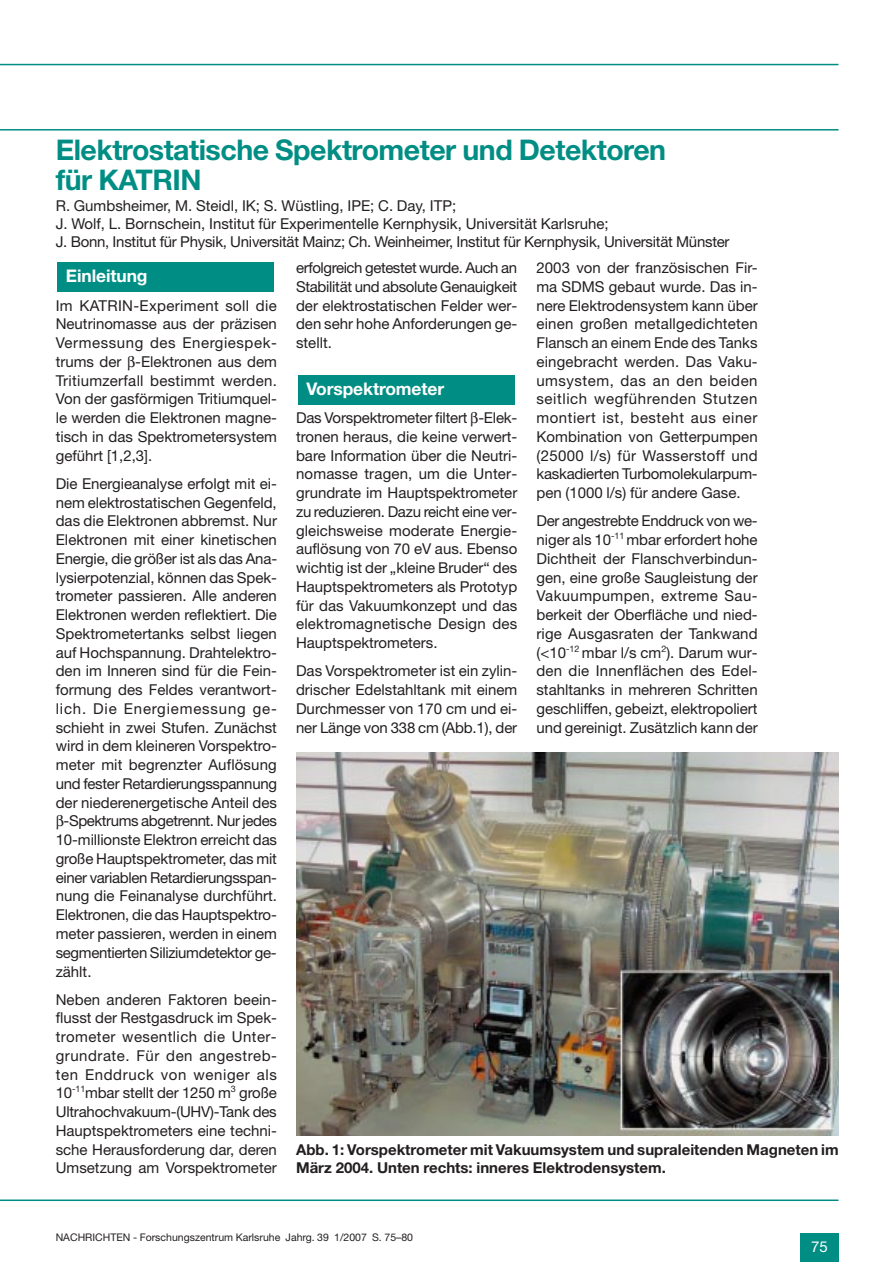
<style>
.page{position:relative;width:893px;height:1262px;background:#fff}
.page>*{position:absolute;margin:0;border:0;box-sizing:border-box;transform-origin:0 0}
.t1{font:700 28.5px/30px "Helvetica Neue";letter-spacing:-.015em;color:#008e84}
.t2{font:700 17.4px "Helvetica Neue";letter-spacing:-.005em;color:#fff}
.t3{font:15px/18.8px "Helvetica Neue";color:#231f20;text-align:justify}
.t4{font:700 15px/18.8px "Helvetica Neue";color:#231f20}
.t5{font:15px "Helvetica Neue";letter-spacing:-.02em;color:#231f20}
.t6{font:15px "Helvetica Neue";letter-spacing:-.025em;color:#231f20}
.t7{font:15px "Helvetica Neue";letter-spacing:.055em;color:#231f20}
.t8{font:15px "Helvetica Neue";color:#fff}
.t9{font:10.5px "Helvetica Neue";color:#231f20}
</style>
<div class="page">
<div style="left:297px;top:375px;width:217px;height:29px;background:#008e84"></div>
<div style="left:57px;top:262px;width:217px;height:30px;background:#008e84"></div>
<div style="left:800px;top:1233px;width:38px;height:29px;background:#008e84"></div>
<hr style="left:0;top:64px;width:838px;height:1px;background:#008e84">
<hr style="left:0;top:129px;width:838px;height:1px;background:#008e84">
<hr style="left:0;top:1199px;width:838px;height:2px;background:#008e84">
<img style="left:296px;top:753px;width:542px;height:383px">
<p class="t1" style="left:56px;top:138px;width:612px">Elektrostatische Spektrometer und Detektoren für KATRIN</p>
<p class="t3" style="left:56px;top:198px;width:675px;line-height:18px;text-align:left">R. Gumbsheimer, M. Steidl, IK; S. Wüstling, IPE; C. Day, ITP;<br>J. Wolf, L. Bornschein, Institut für Experimentelle Kernphysik, Universität Karlsruhe;<br>J. Bonn, Institut für Physik, Universität Mainz; Ch. Weinheimer, Institut für Kernphysik, Universität Münster</p>
<p class="t2" style="left:66px;top:270px;width:83px">Einleitung</p>
<p class="t3" style="left:56px;top:297px;width:223px">Im KATRIN-Experiment soll die Neutrinomasse aus der präzisen Vermessung des Energiespek&shy;trums der -Elektronen aus dem Tritiumzerfall bestimmt werden.<br>Von der gasförmigen Tritiumquel&shy;le werden die Elektronen magne&shy;tisch in das Spektrometersystem geführt [1,2,3].</p>
<p class="t3" style="left:56px;top:475px;width:223px">Die Energieanalyse erfolgt mit ei-</p>
<p class="t3" style="left:56px;top:494px;width:222px">nem elektrostatischen Gegenfeld,</p>
<p class="t3" style="left:56px;top:513px;width:223px">das die Elektronen abbremst. Nur</p>
<p class="t3" style="left:56px;top:532px;width:223px">Elektronen mit einer kinetischen</p>
<p class="t3" style="left:56px;top:550px;width:223px">Energie, die größer ist als das Ana-</p>
<p class="t3" style="left:56px;top:569px;width:223px">lysierpotenzial, können das Spek-</p>
<p class="t3" style="left:56px;top:588px;width:223px">trometer passieren. Alle anderen</p>
<p class="t3" style="left:56px;top:607px;width:223px">Elektronen werden reflektiert. Die</p>
<p class="t3" style="left:56px;top:625px;width:223px">Spektrometertanks selbst liegen</p>
<p class="t3" style="left:56px;top:644px;width:223px">auf Hochspannung. Drahtelektro-</p>
<p class="t3" style="left:56px;top:663px;width:223px">den im Inneren sind für die Fein-</p>
<p class="t3" style="left:56px;top:682px;width:222px">formung des Feldes verantwort-</p>
<p class="t7" style="left:56px;top:703px;width:223px">lich. Die Energiemessung ge-</p>
<p class="t3" style="left:56px;top:719px;width:223px">schieht in zwei Stufen. Zunächst</p>
<p class="t3" style="left:56px;top:738px;width:223px">wird in dem kleineren Vorspektro-</p>
<p class="t3" style="left:56px;top:757px;width:223px">meter mit begrenzter Auflösung</p>
<p class="t5" style="left:56px;top:778px;width:223px">und fester Retardierungsspannung</p>
<p class="t3" style="left:56px;top:794px;width:223px">der niederenergetische Anteil des</p>
<p class="t6" style="left:64px;top:815px;width:215px">-Spektrums abgetrennt. Nur jedes</p>
<p class="t3" style="left:56px;top:832px;width:223px">10-millionste Elektron erreicht das</p>
<p class="t3" style="left:56px;top:850px;width:223px">große Hauptspektrometer, das mit</p>
<p class="t6" style="left:56px;top:872px;width:223px">einer variablen Retardierungsspan-</p>
<p class="t3" style="left:56px;top:888px;width:223px">nung die Feinanalyse durchführt.</p>
<p class="t3" style="left:56px;top:907px;width:223px">Elektronen, die das Hauptspektro-</p>
<p class="t3" style="left:56px;top:925px;width:223px">meter passieren, werden in einem</p>
<p class="t5" style="left:56px;top:947px;width:222px">segmentierten Siliziumdetektor ge-</p>
<p class="t3" style="left:56px;top:963px;width:37px">zählt.</p>
<p class="t3" style="left:56px;top:991px;width:223px">Neben anderen Faktoren beein&shy;flusst der Restgasdruck im Spek&shy;trometer wesentlich die Unter&shy;grundrate. Für den angestreb&shy;ten Enddruck von weniger als 10<sup>-11</sup>mbar stellt der 1250 m<sup>3</sup> große Ultrahochvakuum-(UHV)-Tank des Hauptspektrometers eine techni&shy;sche Herausforderung dar, deren Umsetzung am Vorspektrometer</p>
<p class="t3" style="left:296px;top:260px;width:223px">erfolgreich getestet wurde. Auch an Stabilität und absolute Genauigkeit der elektrostatischen Felder wer&shy;den sehr hohe Anforderungen ge&shy;stellt.</p>
<p class="t2" style="left:306px;top:382px;width:139px">Vorspektrometer</p>
<p class="t3" style="left:296px;top:410px;width:223px">Das Vorspektrometer filtert -Elek&shy;tronen heraus, die keine verwert&shy;bare Information über die Neutri&shy;nomasse tragen, um die Unter&shy;grundrate im Hauptspektrometer zu reduzieren. Dazu reicht eine ver&shy;gleichsweise moderate Energie&shy;auflösung von 70 eV aus. Ebenso wichtig ist der „kleine Bruder“ des Hauptspektrometers als Prototyp für das Vakuumkonzept und das elektromagnetische Design des Hauptspektrometers.</p>
<p class="t3" style="left:296px;top:663px;width:223px">Das Vorspektrometer ist ein zylin&shy;drischer Edelstahltank mit einem Durchmesser von 170 cm und ei&shy;ner Länge von 338 cm (Abb.1), der</p>
<p class="t3" style="left:536px;top:260px;width:223px">2003 von der französischen Fir&shy;ma SDMS gebaut wurde. Das in&shy;nere Elektrodensystem kann über einen großen metallgedichteten Flansch an einem Ende des Tanks eingebracht werden. Das Vaku&shy;umsystem, das an den beiden seitlich wegführenden Stutzen montiert ist, besteht aus einer Kombination von Getterpumpen (25000 l/s) für Wasserstoff und kaskadierten Turbomolekularpum&shy;pen (1000 l/s) für andere Gase.</p>
<p class="t3" style="left:536px;top:513px;width:223px">Der angestrebte Enddruck von we&shy;niger als 10<sup>-11</sup> mbar erfordert hohe Dichtheit der Flanschverbindun&shy;gen, eine große Saugleistung der Vakuumpumpen, extreme Sau&shy;berkeit der Oberfläche und nied&shy;rige Ausgasraten der Tankwand (&lt;10<sup>-12</sup> mbar l/s cm<sup>2</sup>). Darum wur&shy;den die Innenflächen des Edel&shy;stahltanks in mehreren Schritten geschliffen, gebeizt, elektropoliert und gereinigt. Zusätzlich kann der</p>
<p class="t4" style="left:296px;top:1141px;width:544px">Abb. 1: Vorspektrometer mit Vakuumsystem und supraleitenden Magneten im<br>März 2004. Unten rechts: inneres Elektrodensystem.</p>
<p class="t9" style="left:56px;top:1233px;width:359px">NACHRICHTEN - Forschungszentrum Karlsruhe Jahrg. 39 1/2007 S. 75–80</p>
<p class="t8" style="left:811px;top:1241px;width:18px">75</p>
</div>
